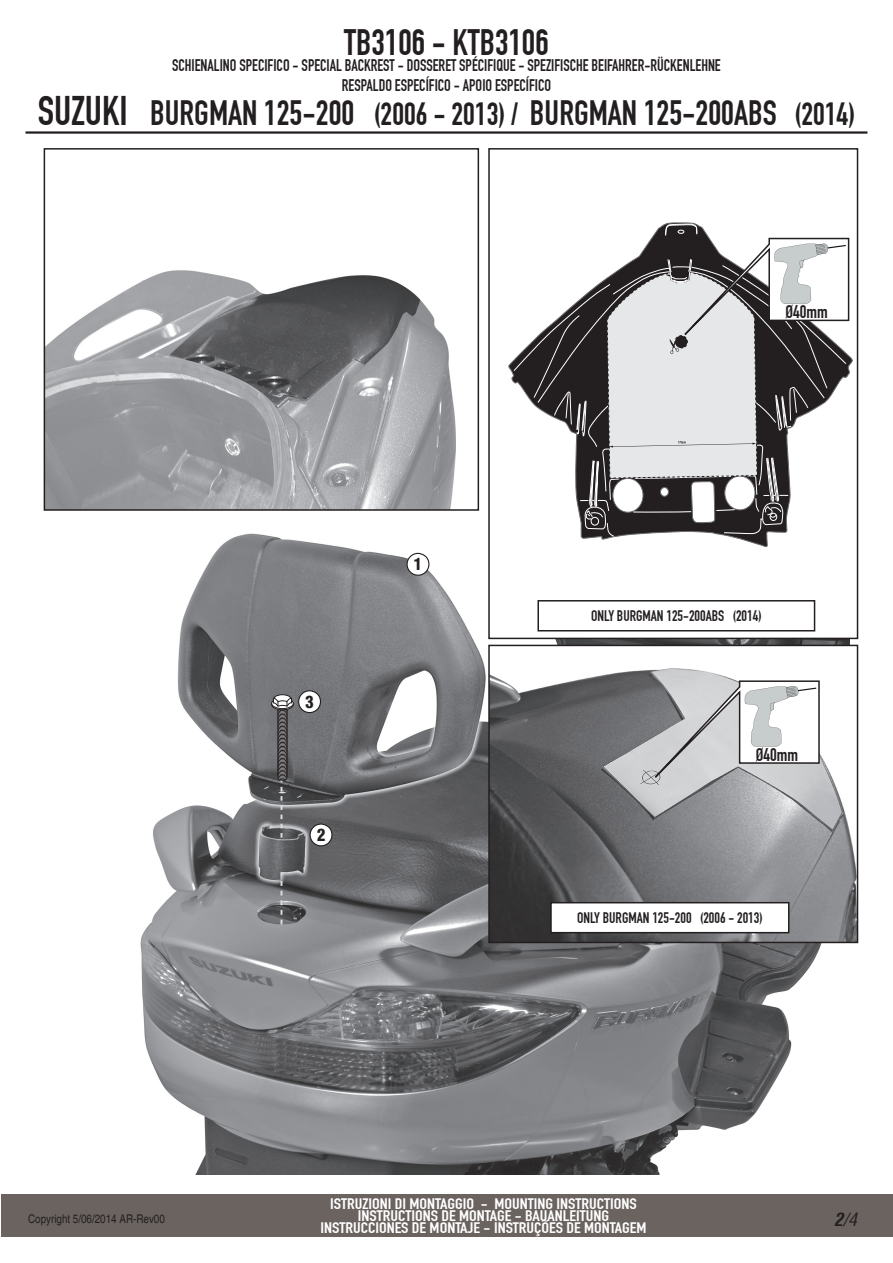
<style>
.page{position:relative;width:893px;height:1263px;background:#fff}
.page>*{position:absolute;margin:0;border:0;box-sizing:border-box;transform-origin:0 0}
.t1{font:36px "DIN Engschrift Alternate";color:#231f20}
.t2{font:34.5px "DIN Engschrift Alternate";color:#231f20}
.t3{font:18px "DIN Engschrift Alternate";color:#231f20}
.t4{font:italic condensed 18px "Helvetica";color:#231f20}
.t5{font:16.5px/19.8px "DIN Engschrift Alternate";color:#231f20;text-align:center;scale:.95 1}
.t6{font:900 condensed 16.5px "Helvetica";color:#231f20}
.t7{font:15px/12px "DIN Engschrift Alternate";color:#fff;text-align:center;scale:1.2 1}
.t8{font:15px "DIN Engschrift Alternate";color:#231f20}
.t9{font:condensed 12px "Helvetica";color:#231f20}
.s1{font-size:40.5px}
.s2{font-family:"DIN Engschrift";font-size:31.5px}
.s3{font-family:"DIN Engschrift"}
.s4{font-weight:700}
</style>
<div class="page">
<div style="left:1px;top:1194px;width:891px;height:43px;background:#6b6360"></div>
<hr style="left:26px;top:131px;width:841px;height:3px;background:#231f20">
<img style="left:140px;top:533px;width:709px;height:641px">
<div style="left:489px;top:149px;width:368px;height:489px;background:#fff"></div>
<div style="left:488px;top:148px;width:370px;height:491px;border:2px solid #231f20"></div>
<svg style="left:510px;top:224px;width:341px;height:322px"></svg>
<img style="left:47px;top:270px;width:408px;height:238px">
<div style="left:44px;top:148px;width:435px;height:363px;border:2px solid #231f20"></div>
<svg style="left:281px;top:881px;width:1px;height:43px"></svg>
<svg style="left:271px;top:694px;width:23px;height:143px;background:#676769"></svg>
<div style="left:407px;top:553px;width:22px;height:22px;background:#fff;border-radius:50%"></div>
<div style="left:406px;top:553px;width:23px;height:23px;border:1px solid #231f20;border-radius:50%"></div>
<div style="left:310px;top:824px;width:22px;height:22px;background:#fff;border-radius:50%"></div>
<div style="left:310px;top:823px;width:22px;height:23px;border:1px solid #231f20;border-radius:50%"></div>
<div style="left:299px;top:691px;width:21px;height:21px;background:#fff;border-radius:50%"></div>
<div style="left:298px;top:690px;width:23px;height:23px;border:1px solid #231f20;border-radius:50%"></div>
<img style="left:491px;top:648px;width:364px;height:292px">
<div style="left:488px;top:645px;width:370px;height:298px;border:2px solid #231f20"></div>
<svg style="left:585px;top:680px;width:235px;height:171px;background:#a8a9ab"></svg>
<div style="left:537px;top:600px;width:278px;height:31px;border:2px solid #231f20"></div>
<div style="left:551px;top:903px;width:238px;height:30px;background:#fff"></div>
<div style="left:550px;top:902px;width:239px;height:31px;border:2px solid #231f20"></div>
<h1 class="t1" style="left:344px;top:21px;width:206px">TB3106 - KTB3106</h1>
<p class="t5" style="left:172px;top:56px;width:579px">SCHIENALINO SPECIFICO - SPECIAL BACKREST - DOSSERET SPÉCIFIQUE - SPEZIFISCHE BEIFAHRER-RÜCKENLEHNE<br>RESPALDO ESPECÍFICO - APOIO ESPECÍFICO</p>
<h2 class="t2" style="left:38px;top:92px;width:819px"><span class="s1">SUZUKI</span> BURGMAN 125-200 <span class="s2">(2006 - 2013) /</span> BURGMAN 125-200ABS <span class="s2">(2014)</span></h2>
<p class="t9" style="left:28px;top:1212px;width:138px">Copyright 5/06/2014 AR-Rev00</p>
<p class="t6" style="left:306px;top:691px;width:10px">3</p>
<p class="t6" style="left:317px;top:825px;width:10px">2</p>
<p class="t6" style="left:414px;top:554px;width:10px">1</p>
<p class="t3" style="left:785px;top:302px;width:44px">Ø40mm</p>
<p class="t8" style="left:591px;top:607px;width:172px">ONLY BURGMAN 125-200ABS <span class="s3">(2014)</span></p>
<p class="t3" style="left:756px;top:744px;width:44px">Ø40mm</p>
<p class="t8" style="left:577px;top:909px;width:187px">ONLY BURGMAN 125-200 <span class="s3">(2006 - 2013)</span></p>
<p class="t7" style="left:320px;top:1197px;width:273px">ISTRUZIONI DI MONTAGGIO - MOUNTING INSTRUCTIONS<br>INSTRUCTIONS DE MONTAGE - BAUANLEITUNG<br>INSTRUCCIONES DE MONTAJE - INSTRUÇÕES DE MONTAGEM</p>
<p class="t4" style="left:834px;top:1208px;width:25px"><span class="s4">2</span>/4</p>
</div>
